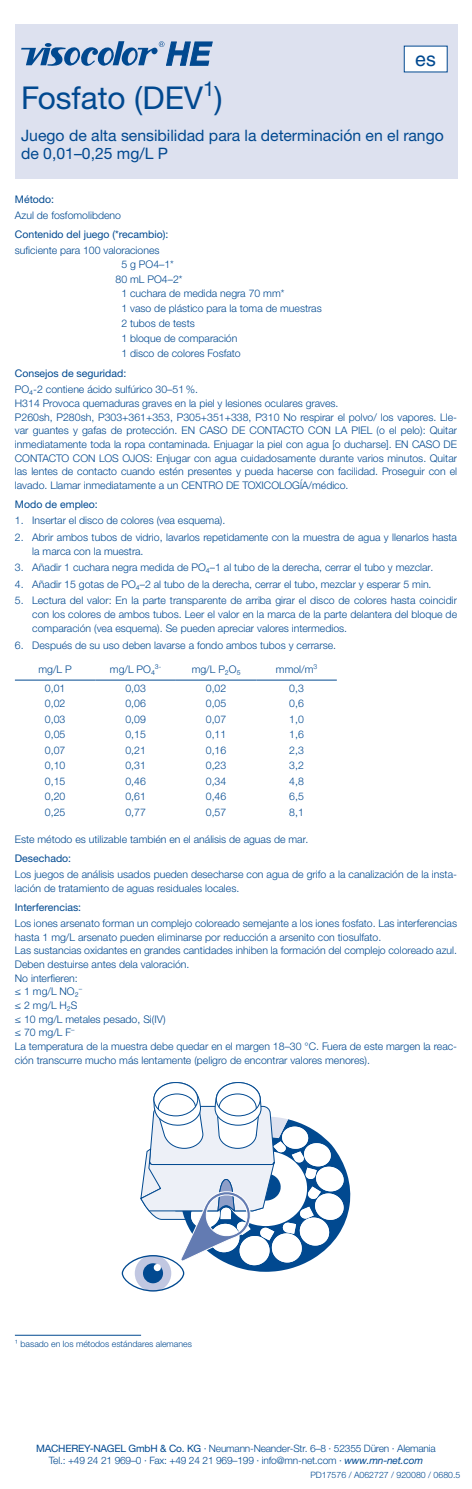
<style>
.page{position:relative;width:472px;height:1489px;background:#fff}
.page>*{position:absolute;margin:0;border:0;box-sizing:border-box;transform-origin:0 0}
.Head{font:31.5px "Helvetica Neue LTW1 G";color:#014990}
.t1{font:19.78px "Helvetica LT Pro";color:#014990}
.Subhead{font:15.75px/17.5px "Helvetica Neue LTW1 G";color:#014990}
.Fließtext_vielText{font:300 10.5px/13.7px "Helvetica Neue LTW1 G";color:#014990}
.Fließtext_zentriert{font:300 10.5px "Helvetica Neue LTW1 G";color:#014990}
.Inhalt_Testbesteck_f{font:300 10.5px "Helvetica Neue LTW1 G";color:#014990}
.Ueberschrift_vielTex{font:10.5px "Helvetica Neue LTW1 G";color:#014990}
.Adresse{font:300 10.15px/12.2px "Helvetica Neue LTW1 G";letter-spacing:-.02em;color:#014990;text-align:center}
.Fußnote{font:300 8.75px "Helvetica Neue LTW1 G";color:#014990}
.s1{font-weight:400}
.s2{font-weight:400;font-style:italic}
</style>
<div class="page">
<div style="left:15px;top:25px;width:441px;height:50px;background:#dde1ef"></div>
<div style="left:15px;top:67px;width:441px;height:51px;background:#dde1ef"></div>
<div style="left:15px;top:110px;width:441px;height:68px;background:#dde1ef"></div>
<svg style="left:21px;top:41px;width:191px;height:25px"></svg>
<hr style="left:15px;top:679px;width:80px;height:1px;background:#014990">
<hr style="left:95px;top:679px;width:81px;height:1px;background:#014990">
<hr style="left:176px;top:679px;width:80px;height:1px;background:#014990">
<hr style="left:256px;top:679px;width:80px;height:1px;background:#014990">
<svg style="left:122px;top:1082px;width:228px;height:209px"></svg>
<hr style="left:15px;top:1334px;width:126px;height:1px;background:#014990">
<div style="left:404px;top:46px;width:43px;height:26px;background:#fff"></div>
<p class="t1" style="left:415px;top:48px;width:22px">es</p>
<p class="Head" style="left:21px;top:78px;width:203px">Fosfato (DEV<sup>1</sup>)</p>
<p class="Subhead" style="left:21px;top:127px;width:424px">Juego de alta sensibilidad para la determinación en el rango de 0,01–0,25 mg/L P</p>
<p class="Ueberschrift_vielTex" style="left:15px;top:192px;width:41px">Método:</p>
<p class="Fließtext_vielText" style="left:15px;top:208px;width:107px">Azul de fosfomolibdeno</p>
<p class="Ueberschrift_vielTex" style="left:15px;top:227px;width:155px">Contenido del juego (*recambio):</p>
<p class="Fließtext_vielText" style="left:15px;top:243px;width:146px">suficiente para 100 valoraciones</p>
<p class="Inhalt_Testbesteck_f" style="left:121px;top:257px;width:54px">5 g PO4–1*</p>
<p class="Inhalt_Testbesteck_f" style="left:115px;top:272px;width:68px">80 mL PO4–2*</p>
<p class="Inhalt_Testbesteck_f" style="left:121px;top:287px;width:164px">1 cuchara de medida negra 70 mm*</p>
<p class="Inhalt_Testbesteck_f" style="left:121px;top:302px;width:202px">1 vaso de plástico para la toma de muestras</p>
<p class="Inhalt_Testbesteck_f" style="left:121px;top:317px;width:75px">2 tubos de tests</p>
<p class="Inhalt_Testbesteck_f" style="left:121px;top:332px;width:117px">1 bloque de comparación</p>
<p class="Inhalt_Testbesteck_f" style="left:121px;top:347px;width:121px">1 disco de colores Fosfato</p>
<p class="Ueberschrift_vielTex" style="left:15px;top:367px;width:113px">Consejos de seguridad:</p>
<p class="Fließtext_vielText" style="left:15px;top:383px;width:185px">PO₄-2 contiene ácido sulfúrico 30–51 %.</p>
<p class="Fließtext_vielText" style="left:15px;top:396px;width:325px">H314 Provoca quemaduras graves en la piel y lesiones oculares graves.</p>
<p class="Fließtext_vielText" style="left:15px;top:410px;width:443px;text-align:justify">P260sh, P280sh, P303+361+353, P305+351+338, P310 No respirar el polvo/ los vapores. Lle&shy;var guantes y gafas de protección. EN CASO DE CONTACTO CON LA PIEL (o el pelo): Quitar inmediatamente toda la ropa contaminada. Enjuagar la piel con agua [o ducharse]. EN CASO DE CONTACTO CON LOS OJOS: Enjugar con agua cuidadosamente durante varios minutos. Quitar las lentes de contacto cuando estén presentes y pueda hacerse con facilidad. Proseguir con el lavado. Llamar inmediatamente a un CENTRO DE TOXICOLOGĺA/médico.</p>
<p class="Ueberschrift_vielTex" style="left:15px;top:497px;width:84px">Modo de empleo:</p>
<p class="Fließtext_vielText" style="left:15px;top:514px;width:212px">1. Insertar el disco de colores (vea esquema).</p>
<p class="Fließtext_vielText" style="left:32px;top:530px;width:426px;text-indent:-17px">2. Abrir ambos tubos de vidrio, lavarlos repetidamente con la muestra de agua y llenarlos hasta la marca con la muestra.</p>
<p class="Fließtext_vielText" style="left:15px;top:561px;width:419px">3. Añadir 1 cuchara negra medida de PO₄–1 al tubo de la derecha, cerrar el tubo y mezclar.</p>
<p class="Fließtext_vielText" style="left:15px;top:577px;width:418px">4. Añadir 15 gotas de PO₄–2 al tubo de la derecha, cerrar el tubo, mezclar y esperar 5 min.</p>
<p class="Fließtext_vielText" style="left:32px;top:593px;width:426px;text-align:justify;text-indent:-17px">5. Lectura del valor: En la parte transparente de arriba girar el disco de colores hasta coincidir con los colores de ambos tubos. Leer el valor en la marca de la parte delantera del bloque de comparación (vea esquema). Se pueden apreciar valores intermedios.</p>
<p class="Fließtext_vielText" style="left:15px;top:638px;width:322px">6. Después de su uso deben lavarse a fondo ambos tubos y cerrarse.</p>
<p class="Fließtext_zentriert" style="left:38px;top:662px;width:35px">mg/L P</p>
<p class="Fließtext_zentriert" style="left:110px;top:662px;width:53px">mg/L PO₄³<sup>-</sup></p>
<p class="Fließtext_zentriert" style="left:191px;top:662px;width:50px">mg/L P₂O₅</p>
<p class="Fließtext_zentriert" style="left:275px;top:662px;width:43px">mmol/m<sup>3</sup></p>
<p class="Fließtext_zentriert" style="left:45px;top:681px;width:22px">0,01</p>
<p class="Fließtext_zentriert" style="left:125px;top:681px;width:22px">0,03</p>
<p class="Fließtext_zentriert" style="left:206px;top:681px;width:22px">0,02</p>
<p class="Fließtext_zentriert" style="left:289px;top:681px;width:16px">0,3</p>
<p class="Fließtext_zentriert" style="left:45px;top:697px;width:22px">0,02</p>
<p class="Fließtext_zentriert" style="left:125px;top:697px;width:22px">0,06</p>
<p class="Fließtext_zentriert" style="left:206px;top:697px;width:22px">0,05</p>
<p class="Fließtext_zentriert" style="left:289px;top:697px;width:16px">0,6</p>
<p class="Fließtext_zentriert" style="left:45px;top:712px;width:22px">0,03</p>
<p class="Fließtext_zentriert" style="left:125px;top:712px;width:22px">0,09</p>
<p class="Fließtext_zentriert" style="left:206px;top:712px;width:22px">0,07</p>
<p class="Fließtext_zentriert" style="left:289px;top:712px;width:16px">1,0</p>
<p class="Fließtext_zentriert" style="left:45px;top:728px;width:22px">0,05</p>
<p class="Fließtext_zentriert" style="left:125px;top:728px;width:22px">0,15</p>
<p class="Fließtext_zentriert" style="left:206px;top:728px;width:22px">0,11</p>
<p class="Fließtext_zentriert" style="left:289px;top:728px;width:16px">1,6</p>
<p class="Fließtext_zentriert" style="left:45px;top:743px;width:22px">0,07</p>
<p class="Fließtext_zentriert" style="left:125px;top:743px;width:22px">0,21</p>
<p class="Fließtext_zentriert" style="left:206px;top:743px;width:22px">0,16</p>
<p class="Fließtext_zentriert" style="left:289px;top:743px;width:16px">2,3</p>
<p class="Fließtext_zentriert" style="left:45px;top:759px;width:22px">0,10</p>
<p class="Fließtext_zentriert" style="left:125px;top:759px;width:22px">0,31</p>
<p class="Fließtext_zentriert" style="left:206px;top:759px;width:22px">0,23</p>
<p class="Fließtext_zentriert" style="left:289px;top:759px;width:16px">3,2</p>
<p class="Fließtext_zentriert" style="left:45px;top:774px;width:22px">0,15</p>
<p class="Fließtext_zentriert" style="left:125px;top:774px;width:22px">0,46</p>
<p class="Fließtext_zentriert" style="left:206px;top:774px;width:22px">0,34</p>
<p class="Fließtext_zentriert" style="left:289px;top:774px;width:16px">4,8</p>
<p class="Fließtext_zentriert" style="left:45px;top:790px;width:22px">0,20</p>
<p class="Fließtext_zentriert" style="left:125px;top:790px;width:22px">0,61</p>
<p class="Fließtext_zentriert" style="left:206px;top:790px;width:22px">0,46</p>
<p class="Fließtext_zentriert" style="left:289px;top:790px;width:16px">6,5</p>
<p class="Fließtext_zentriert" style="left:45px;top:805px;width:22px">0,25</p>
<p class="Fließtext_zentriert" style="left:125px;top:805px;width:22px">0,77</p>
<p class="Fließtext_zentriert" style="left:206px;top:805px;width:22px">0,57</p>
<p class="Fließtext_zentriert" style="left:289px;top:805px;width:16px">8,1</p>
<p class="Fließtext_vielText" style="left:15px;top:832px;width:295px">Este método es utilizable también en el análisis de aguas de mar.</p>
<p class="Ueberschrift_vielTex" style="left:15px;top:851px;width:58px">Desechado:</p>
<p class="Fließtext_vielText" style="left:15px;top:867px;width:443px">Los juegos de análisis usados pueden desecharse con agua de grifo a la canalización de la insta&shy;lación de tratamiento de aguas residuales locales.</p>
<p class="Ueberschrift_vielTex" style="left:15px;top:900px;width:68px">Interferencias:</p>
<p class="Fließtext_vielText" style="left:15px;top:916px;width:443px">Los iones arsenato forman un complejo coloreado semejante a los iones fosfato. Las interferencias hasta 1 mg/L arsenato pueden eliminarse por reducción a arsenito con tiosulfato.</p>
<p class="Fließtext_vielText" style="left:15px;top:943px;width:443px">Las sustancias oxidantes en grandes cantidades inhiben la formación del complejo coloreado azul.<br>Deben destuirse antes dela valoración.</p>
<p class="Fließtext_vielText" style="left:15px;top:970px;width:64px">No interfieren:</p>
<p class="Fließtext_vielText" style="left:15px;top:984px;width:69px">≤ 1 mg/L NO₂<sup>–</sup></p>
<p class="Fließtext_vielText" style="left:15px;top:998px;width:64px">≤ 2 mg/L H₂S</p>
<p class="Fließtext_vielText" style="left:15px;top:1011px;width:152px">≤ 10 mg/L metales pesado, Si(IV)</p>
<p class="Fließtext_vielText" style="left:15px;top:1025px;width:61px">≤ 70 mg/L F<sup>–</sup></p>
<p class="Fließtext_vielText" style="left:15px;top:1039px;width:443px">La temperatura de la muestra debe quedar en el margen 18–30 °C. Fuera de este margen la reac&shy;ción transcurre mucho más lentamente (peligro de encontrar valores menores).</p>
<p class="Fußnote" style="left:15px;top:1337px;width:178px">¹ basado en los métodos estándares alemanes</p>
<p class="Adresse" style="left:36px;top:1441px;width:401px"><span class="s1">MACHEREY-NAGEL GmbH &amp; Co. KG</span> · Neumann-Neander-Str. 6–8 · 52355 Düren · Alemania<br>Tel.: +49 24 21 969–0 · Fax: +49 24 21 969–199 · info@mn-net.com · <span class="s2">www.mn-net.com</span></p>
<p class="Fußnote" style="left:310px;top:1469px;width:151px">PD17576 / A062727 / 920080 / 0680.5</p>
</div>
